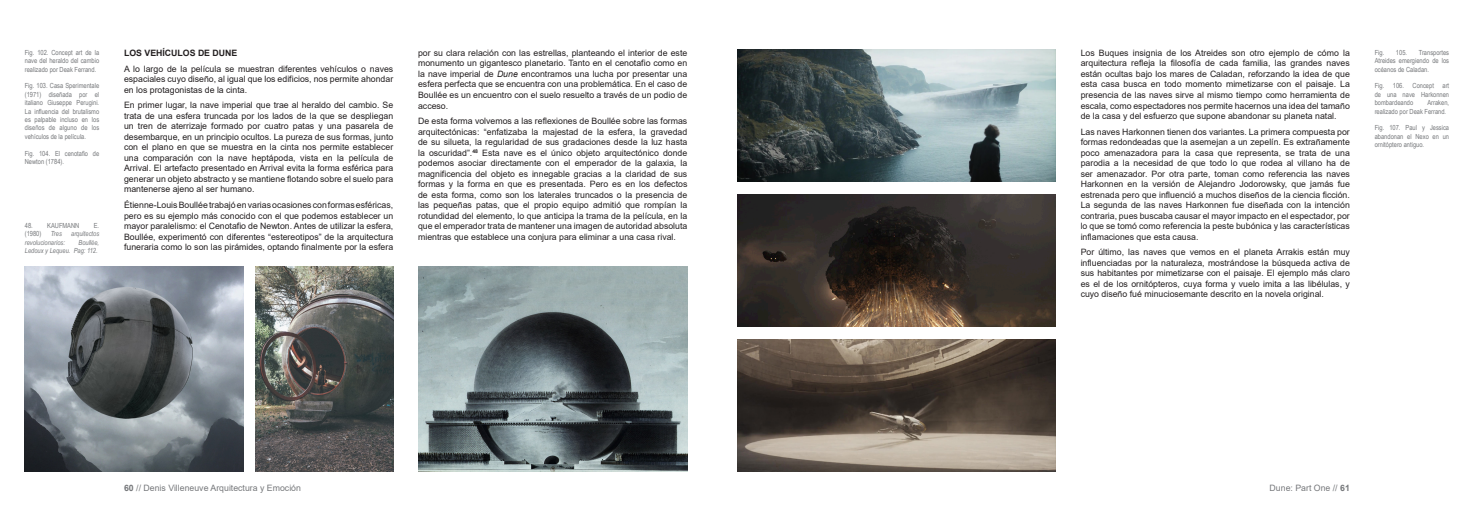
<style>
.page{position:relative;width:1474px;height:521px;background:#fff}
.page>*{position:absolute;margin:0;border:0;box-sizing:border-box;transform-origin:0 0}
.t1{font:8.75px/10.5px "Arial";color:#231f20;text-align:justify}
.t2{font:8.75px "Arial";color:#76787b}
.t3{font:700 8.75px "Arial";color:#231f20}
.Anotaciones{font:7px/8.4px "Arial Narrow";color:#76787b;text-align:justify}
.Anotaciones-2{font:italic 7px/8.4px "Arial Narrow";color:#76787b;text-align:right}
.s1{font-style:italic}
.s2{font-weight:700}
</style>
<div class="page">
<img style="left:25px;top:266px;width:218px;height:205px">
<img style="left:255px;top:266px;width:138px;height:205px">
<img style="left:737px;top:50px;width:318px;height:132px">
<img style="left:737px;top:194px;width:318px;height:133px">
<img style="left:737px;top:339px;width:318px;height:132px">
<img style="left:418px;top:266px;width:269px;height:205px">
<p class="Anotaciones" style="left:25px;top:48px;width:76px">Fig. 102. Concept art de la nave del heraldo del cambio realizado por Deak Ferrand.</p>
<p class="Anotaciones" style="left:25px;top:81px;width:76px">Fig. 103. Casa Sperimentale (1971) diseñada por el italiano Giuseppe Perugini.<br>La influencia del brutalismo es palpable incluso en los diseños de alguno de los vehículos de la película.</p>
<p class="Anotaciones" style="left:25px;top:149px;width:76px">Fig. 104. El cenotafio de<br>Newton (1784).</p>
<p class="Anotaciones" style="left:25px;top:221px;width:56px">48. KAUFMANN</p>
<p class="Anotaciones" style="left:94px;top:221px;width:7px">E.</p>
<p class="Anotaciones" style="left:25px;top:229px;width:18px">(1980)</p>
<p class="Anotaciones-2" style="left:51px;top:229px;width:13px">Tres</p>
<p class="Anotaciones-2" style="left:71px;top:229px;width:30px">arquitectos</p>
<p class="Anotaciones-2" style="left:25px;top:238px;width:42px">revolucionarios:</p>
<p class="Anotaciones-2" style="left:25px;top:238px;width:76px">Boullée,<br>Ledoux y Lequeu. Pag: 112.</p>
<p class="t3" style="left:124px;top:47px;width:115px">LOS VEHÍCULOS DE DUNE</p>
<p class="t1" style="left:124px;top:63px;width:271px">A lo largo de la película se muestran diferentes vehículos o naves espaciales cuyo diseño, al igual que los edificios, nos permite ahondar en los protagonistas de la cinta.</p>
<p class="t1" style="left:124px;top:100px;width:271px">En primer lugar, la nave imperial que trae al heraldo del cambio. Se trata de una esfera truncada por los lados de la que se despliegan un tren de aterrizaje formado por cuatro patas y una pasarela de desembarque, en un principio ocultos. La pureza de sus formas, junto con el plano en que se muestra en la cinta nos permite establecer una comparación con la nave heptápoda, vista en la película de Arrival. El artefacto presentado en Arrival evita la forma esférica para generar un objeto abstracto y se mantiene flotando sobre el suelo para mantenerse ajeno al ser humano.</p>
<p class="t1" style="left:124px;top:200px;width:271px">Étienne-Louis Boullée trabajó en varias ocasiones con formas esféricas, pero es su ejemplo más conocido con el que podemos establecer un mayor paralelismo: el Cenotafio de Newton. Antes de utilizar la esfera, Boullée, experimentó con diferentes “estereotipos” de la arquitectura funeraria como lo son las pirámides, optando finalmente por la esfera</p>
<p class="t1" style="left:418px;top:48px;width:271px">por su clara relación con las estrellas, planteando el interior de este monumento un gigantesco planetario. Tanto en el cenotafio como en la nave imperial de <span class="s1">Dune</span> encontramos una lucha por presentar una esfera perfecta que se encuentra con una problemática. En el caso de Boullée es un encuentro con el suelo resuelto a través de un podio de acceso.</p>
<p class="t1" style="left:418px;top:116px;width:271px">De esta forma volvemos a las reflexiones de Boullée sobre las formas arquitectónicas: “enfatizaba la majestad de la esfera, la gravedad de su silueta, la regularidad de sus gradaciones desde la luz hasta la oscuridad”.<sup>48</sup> Esta nave es el único objeto arquitectónico donde podemos asociar directamente con el emperador de la galaxia, la magnificencia del objeto es innegable gracias a la claridad de sus formas y la forma en que es presentada. Pero es en los defectos de esta forma, como son los laterales truncados o la presencia de las pequeñas patas, que el propio equipo admitió que rompían la rotundidad del elemento, lo que anticipa la trama de la película, en la que el emperador trata de mantener una imagen de autoridad absoluta mientras que establece una conjura para eliminar a una casa rival.</p>
<p class="t1" style="left:1080px;top:48px;width:271px">Los Buques insignia de los Atreides son otro ejemplo de cómo la arquitectura refleja la filosofía de cada familia, las grandes naves están ocultas bajo los mares de Caladan, reforzando la idea de que esta casa busca en todo momento mimetizarse con el paisaje. La presencia de las naves sirve al mismo tiempo como herramienta de escala, como espectadores nos permite hacernos una idea del tamaño de la casa y del esfuerzo que supone abandonar su planeta natal.</p>
<p class="t1" style="left:1080px;top:126px;width:271px">Las naves Harkonnen tienen dos variantes. La primera compuesta por formas redondeadas que la asemejan a un zepelín. Es extrañamente poco amenazadora para la casa que representa, se trata de una parodia a la necesidad de que todo lo que rodea al villano ha de ser amenazador. Por otra parte, toman como referencia las naves Harkonnen en la versión de Alejandro Jodorowsky, que jamás fue estrenada pero que influenció a muchos diseños de la ciencia ficción.<br>La segunda de las naves Harkonnen fue diseñada con la intención contraria, pues buscaba causar el mayor impacto en el espectador, por lo que se tomó como referencia la peste bubónica y las características inflamaciones que esta causa.</p>
<p class="t1" style="left:1080px;top:247px;width:271px">Por último, las naves que vemos en el planeta Arrakis están muy influenciadas por la naturaleza, mostrándose la búsqueda activa de sus habitantes por mimetizarse con el paisaje. El ejemplo más claro es el de los ornitópteros, cuya forma y vuelo imita a las libélulas, y cuyo diseño fué minuciosemante descrito en la novela original.</p>
<p class="Anotaciones" style="left:1374px;top:48px;width:11px">Fig.</p>
<p class="Anotaciones" style="left:1395px;top:48px;width:13px">105.</p>
<p class="Anotaciones" style="left:1374px;top:48px;width:76px;text-indent:44px">Transportes Atreides emergiendo de los océanos de Caladan.</p>
<p class="Anotaciones" style="left:1374px;top:81px;width:76px">Fig. 106. Concept art de una nave Harkonnen bombardeando</p>
<p class="Anotaciones" style="left:1374px;top:98px;width:76px;text-indent:53px">Arraken, realizado por Deak Ferrand.</p>
<p class="Anotaciones" style="left:1374px;top:123px;width:76px">Fig. 107. Paul y Jessica abandonan el Nexo en un ornitóptero antiguo.</p>
<p class="t2" style="left:124px;top:482px;width:178px"><span class="s2">60</span> // Denis Villeneuve Arquitectura y Emoción</p>
<p class="t2" style="left:1269px;top:482px;width:82px">Dune: Part One // <span class="s2">61</span></p>
</div>
